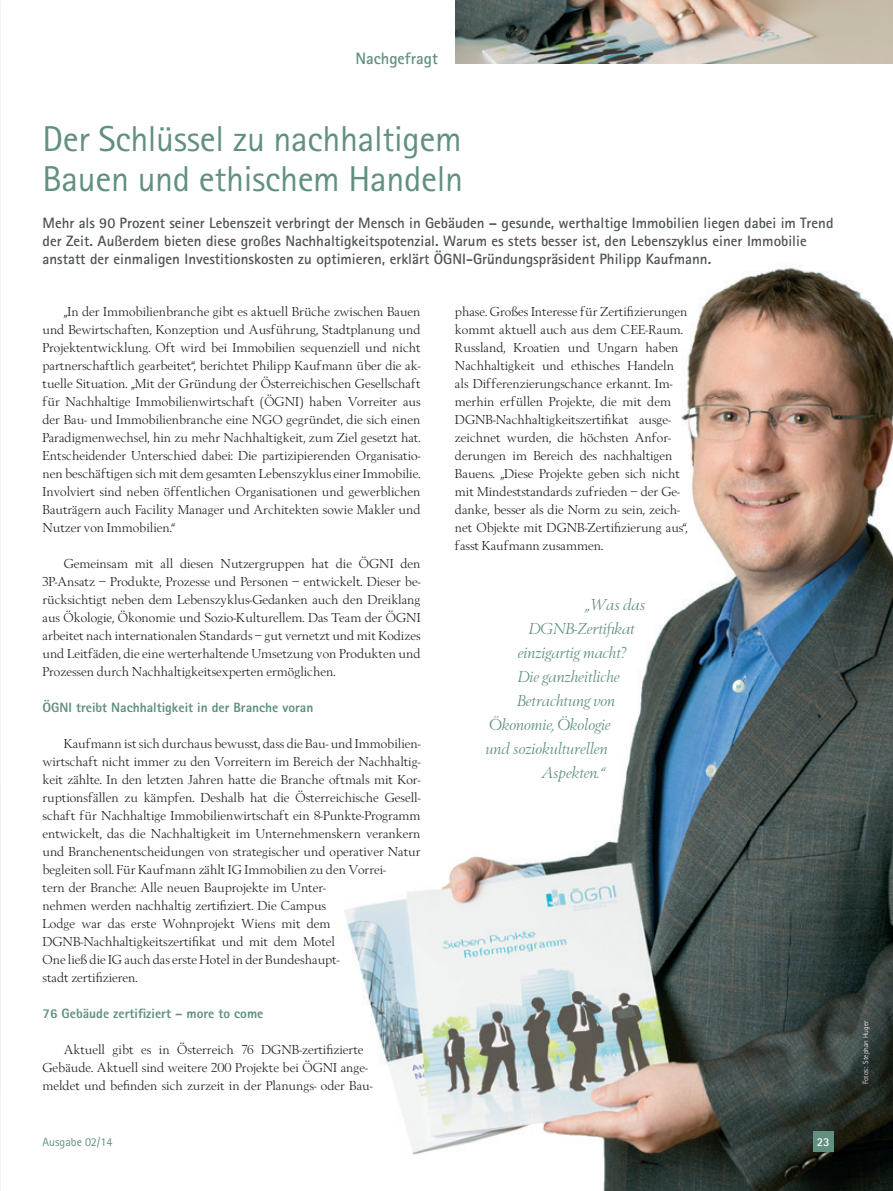
<style>
.page{position:relative;width:893px;height:1191px;background:#fff}
.page>*{position:absolute;margin:0;border:0;box-sizing:border-box;transform-origin:0 0}
.t1{font:36px/40.5px "Rotis Sans Serif";letter-spacing:-.01em;color:#619080}
.t2{font:16.5px "Berling Itl";color:#619080}
.t3{font:700 16.5px "Rotis Sans Serif";color:#619080}
.t4{font:700 15px/18px "Rotis Sans Serif";color:#4d5451}
.t5{font:13.5px/18px "Berling Rmn";color:#231f20}
.t6{font:800 13.5px "Rotis Sans Serif";color:#619080}
.t7{font:12px "Rotis Sans Serif";color:#619080}
.t8{font:700 12px "Rotis Sans Serif";color:#fff}
.t9{font:300 7.5px "Rotis Sans Serif";color:#fff}
</style>
<div class="page">
<img style="left:0;top:0;width:1px;height:1191px">
<img style="left:344px;top:266px;width:549px;height:925px">
<div style="left:813px;top:1131px;width:20px;height:21px;background:#619080"></div>
<img style="left:455px;top:0;width:438px;height:64px">
<p class="t3" style="left:355px;top:48px;width:84px">Nachgefragt</p>
<h1 class="t1" style="left:43px;top:118px;width:422px">Der Schlüssel zu nachhaltigem<br>Bauen und ethischem Handeln</h1>
<p class="t4" style="left:43px;top:214px;width:792px">Mehr als 90 Prozent seiner Lebenszeit verbringt der Mensch in Gebäuden – gesunde, werthaltige Immobilien liegen dabei im Trend der Zeit. Außerdem bieten diese großes Nachhaltigkeitspotenzial. Warum es stets besser ist, den Lebenszyklus einer Immobilie anstatt der einmaligen Investitionskosten zu optimieren, erklärt ÖGNI-Gründungspräsident Philipp Kaufmann.</p>
<p class="t5" style="left:43px;top:303px;width:380px;text-align:justify;text-indent:21px">„In der Immobilienbranche gibt es aktuell Brüche zwischen Bauen und Bewirtschaften, Konzeption und Ausführung, Stadtplanung und Projektentwicklung. Oft wird bei Immobilien sequenziell und nicht partnerschaftlich gearbeitet“, berichtet Philipp Kaufmann über die ak&shy;tuelle Situation. „Mit der Gründung der Österreichischen Gesellschaft für Nachhaltige Immobilienwirtschaft (ÖGNI) haben Vorreiter aus der Bau- und Immobilienbranche eine NGO gegründet, die sich einen Paradigmenwechsel, hin zu mehr Nachhaltigkeit, zum Ziel gesetzt hat.<br>Entscheidender Unterschied dabei: Die partizipierenden Organisatio&shy;nen beschäftigen sich mit dem gesamten Lebenszyklus einer Immobilie.<br>Involviert sind neben öffentlichen Organisationen und gewerblichen Bauträgern auch Facility Manager und Architekten sowie Makler und Nutzer von Immobilien.“</p>
<p class="t5" style="left:43px;top:555px;width:380px;text-align:justify;text-indent:21px">Gemeinsam mit all diesen Nutzergruppen hat die ÖGNI den 3P-Ansatz – Produkte, Prozesse und Personen – entwickelt. Dieser be&shy;rücksichtigt neben dem Lebenszyklus-Gedanken auch den Dreiklang aus Ökologie, Ökonomie und Sozio-Kulturellem. Das Team der ÖGNI arbeitet nach internationalen Standards – gut vernetzt und mit Kodizes und Leitfäden, die eine werterhaltende Umsetzung von Produkten und Prozessen durch Nachhaltigkeitsexperten ermöglichen.</p>
<p class="t6" style="left:43px;top:699px;width:272px">ÖGNI treibt Nachhaltigkeit in der Branche voran</p>
<p class="t5" style="left:43px;top:735px;width:380px;text-indent:21px">Kaufmann ist sich durchaus bewusst, dass die Bau- und Immobilien&shy;wirtschaft nicht immer zu den Vorreitern im Bereich der Nachhaltig&shy;keit zählte. In den letzten Jahren hatte die Branche oftmals mit Kor&shy;ruptionsfällen zu kämpfen. Deshalb hat die Österreichische Gesell&shy;schaft für Nachhaltige Immobilienwirtschaft ein 8-Punkte-Programm entwickelt, das die Nachhaltigkeit im Unternehmenskern verankern und Branchenentscheidungen von strategischer und operativer Natur begleiten soll. Für Kaufmann zählt IG Immobilien zu den Vorrei-<br>tern der Branche: Alle neuen Bauprojekte im Unter-<br>nehmen werden nachhaltig zertifiziert. Die Campus<br>Lodge war das erste Wohnprojekt Wiens mit dem DGNB-Nachhaltigkeitszertifikat und mit dem Motel<br>One ließ die IG auch das erste Hotel in der Bundeshaupt-<br>stadt zertifizieren.</p>
<p class="t6" style="left:43px;top:1005px;width:222px">76 Gebäude zertifiziert – more to come</p>
<p class="t5" style="left:43px;top:1041px;width:332px;text-indent:21px">Aktuell gibt es in Österreich 76 DGNB-zertifizierte<br>Gebäude. Aktuell sind weitere 200 Projekte bei ÖGNI ange&shy;meldet und befinden sich zurzeit in der Planungs- oder Bau-</p>
<p class="t5" style="left:455px;top:303px;width:234px">phase. Großes Interesse für Zertifizierungen kommt aktuell auch aus dem CEE-Raum.<br>Russland, Kroatien und Ungarn haben Nachhaltigkeit und ethisches Handeln als Differenzierungschance erkannt. Im&shy;merhin erfüllen Projekte, die mit dem DGNB-Nachhaltigkeitszertifikat ausge&shy;zeichnet wurden, die höchsten Anfor&shy;derungen im Bereich des nachhaltigen Bauens. „Diese Projekte geben sich nicht mit Mindeststandards zufrieden – der Ge&shy;danke, besser als die Norm zu sein, zeich&shy;net Objekte mit DGNB-Zertifizierung aus“, fasst Kaufmann zusammen.</p>
<p class="t2" style="left:586px;top:593px;width:61px">„Was das</p>
<p class="t2" style="left:529px;top:617px;width:107px">DGNB-Zertifikat</p>
<p class="t2" style="left:518px;top:641px;width:109px">einzigartig macht?</p>
<p class="t2" style="left:518px;top:665px;width:103px">Die ganzheitliche</p>
<p class="t2" style="left:517px;top:689px;width:100px">Betrachtung von</p>
<p class="t2" style="left:490px;top:713px;width:123px">Ökonomie, Ökologie</p>
<p class="t2" style="left:486px;top:737px;width:124px">und soziokulturellen</p>
<p class="t2" style="left:542px;top:761px;width:63px">Aspekten.“</p>
<p class="t7" style="left:43px;top:1135px;width:71px">Ausgabe 02/14</p>
<p class="t8" style="left:817px;top:1134px;width:14px">23</p>
<p class="t9" style="left:861px;top:1084px;width:65px;rotate:-90deg">Fotos: Stephan Huger</p>
</div>
